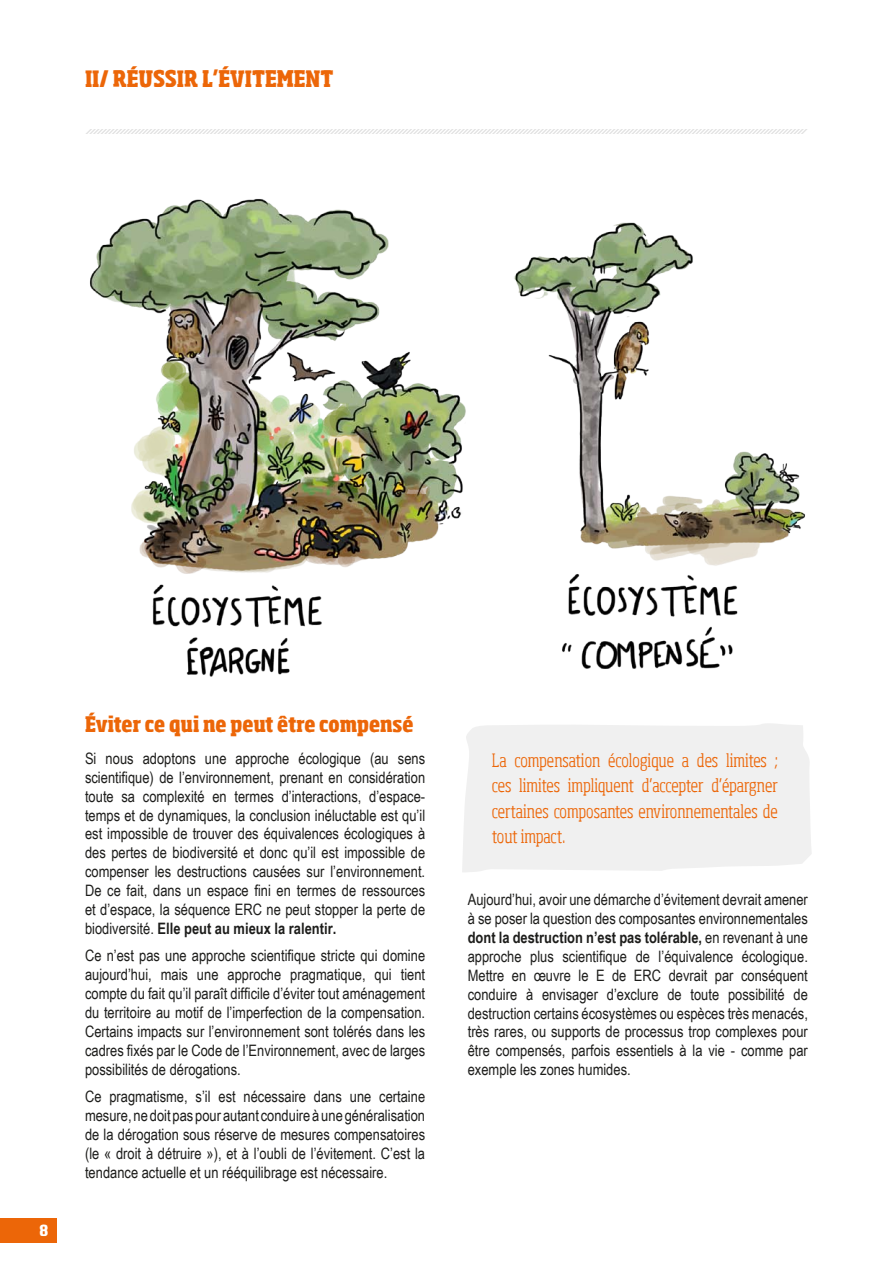
<style>
.page{position:relative;width:893px;height:1263px;background:#fff}
.page>*{position:absolute;margin:0;border:0;box-sizing:border-box;transform-origin:0 0}
.t1{font:800 condensed 22.5px "Sohoma";color:#ec6608}
.t2{font:800 condensed 21px "Sohoma";color:#ec6608}
.t3{font:300 condensed 18px/25.5px "Sohoma";color:#ec6608;text-align:justify}
.t4{font:15.75px/18.9px "Arial Narrow";color:#1d1d1b;text-align:justify}
.t5{font:800 condensed 15px "Sohoma";color:#fff}
.s1{font-weight:700}
</style>
<div class="page">
<div style="left:0;top:1218px;width:57px;height:25px;background:#ec6608"></div>
<div style="left:462px;top:723px;width:350px;height:149px;background:#f0f0f0"></div>
<img style="left:90px;top:199px;width:715px;height:478px">
<svg style="left:86px;top:129px;width:721px;height:5px"></svg>
<p class="t1" style="left:85px;top:66px;width:250px">II/ RÉUSSIR L’ÉVITEMENT</p>
<p class="t5" style="left:40px;top:1222px;width:10px">8</p>
<p class="t2" style="left:85px;top:713px;width:330px">Éviter ce qui ne peut être compensé</p>
<p class="t4" style="left:85px;top:748px;width:342px">Si nous adoptons une approche écologique (au sens scientifique) de l’environnement, prenant en considération toute sa complexité en termes d’interactions, d’espace&shy;temps et de dynamiques, la conclusion inéluctable est qu’il est impossible de trouver des équivalences écologiques à des pertes de biodiversité et donc qu’il est impossible de compenser les destructions causées sur l’environnement.<br>De ce fait, dans un espace fini en termes de ressources et d’espace, la séquence ERC ne peut stopper la perte de biodiversité. <span class="s1">Elle peut au mieux la ralentir.</span></p>
<p class="t4" style="left:85px;top:946px;width:342px">Ce n’est pas une approche scientifique stricte qui domine aujourd’hui, mais une approche pragmatique, qui tient compte du fait qu’il paraît difficile d’éviter tout aménagement du territoire au motif de l’imperfection de la compensation.<br>Certains impacts sur l’environnement sont tolérés dans les cadres fixés par le Code de l’Environnement, avec de larges possibilités de dérogations.</p>
<p class="t4" style="left:85px;top:1086px;width:342px">Ce pragmatisme, s’il est nécessaire dans une certaine mesure, ne doit pas pour autant conduire à une généralisation de la dérogation sous réserve de mesures compensatoires (le « droit à détruire »), et à l’oubli de l’évitement. C’est la tendance actuelle et un rééquilibrage est nécessaire.</p>
<p class="t3" style="left:492px;top:747px;width:287px">La compensation écologique a des limites ; ces limites impliquent d’accepter d’épargner certaines composantes environnementales de tout impact.</p>
<p class="t4" style="left:468px;top:889px;width:342px">Aujourd’hui, avoir une démarche d’évitement devrait amener à se poser la question des composantes environnementales <span class="s1">dont la destruction n’est pas tolérable,</span> en revenant à une approche plus scientifique de l’équivalence écologique.<br>Mettre en œuvre le E de ERC devrait par conséquent conduire à envisager d’exclure de toute possibilité de destruction certains écosystèmes ou espèces très menacés, très rares, ou supports de processus trop complexes pour être compensés, parfois essentiels à la vie - comme par exemple les zones humides.</p>
</div>
